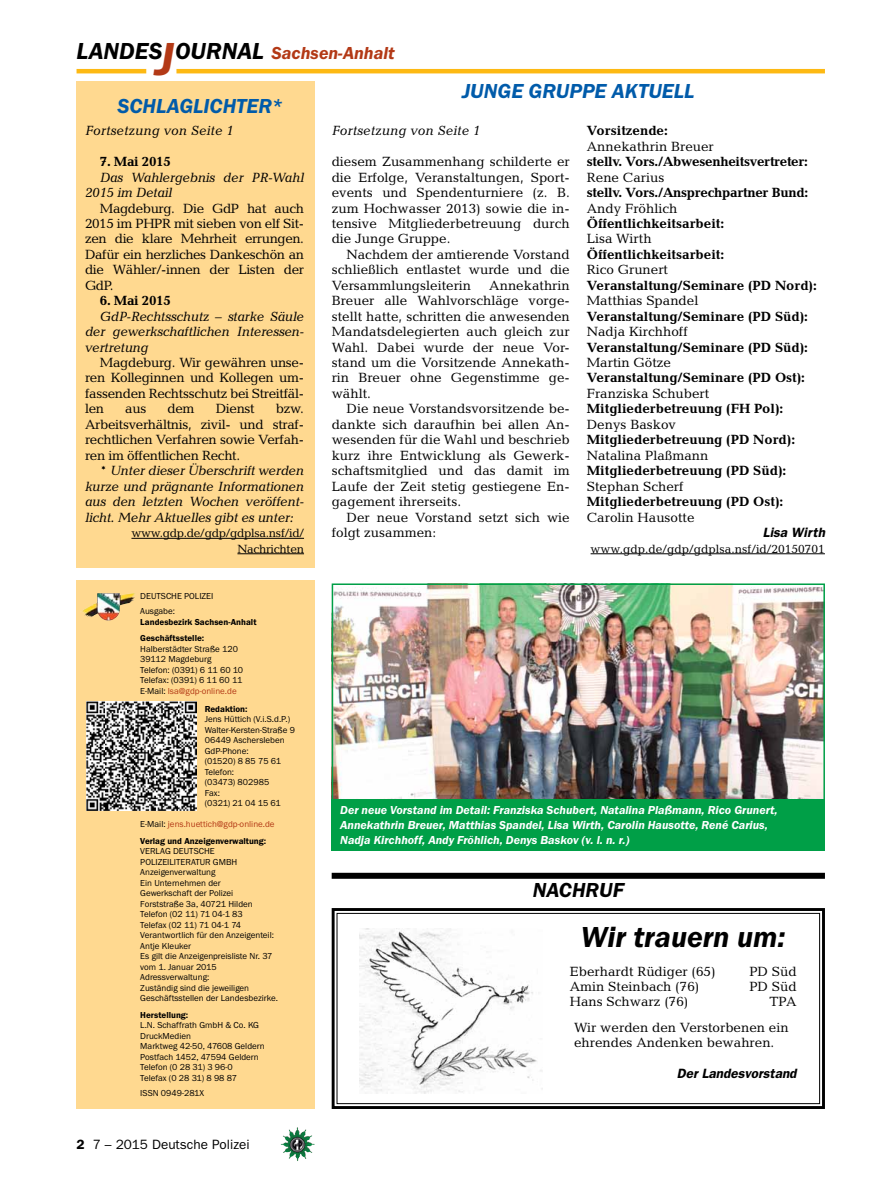
<style>
.page{position:relative;width:893px;height:1191px;background:#fff}
.page>*{position:absolute;margin:0;border:0;box-sizing:border-box;transform-origin:0 0}
.t1{font:italic 600 30px "Franklin Gothic Itc T";color:#000}
.t2{font:italic 600 21px "Franklin Gothic Itc T";color:#005baa}
.t3{font:italic 600 21px "Franklin Gothic Itc T";color:#000}
.t4{font:italic 600 18px "Franklin Gothic Itc T";color:#b33916}
.t5{font:13.5px/15.5px "Candida";color:#000;text-align:justify}
.t6{font:700 13.5px "Candida";color:#000}
.t7{font:italic 13.5px/15.5px "Candida";letter-spacing:-.025em;color:#000;text-align:justify}
.t8{font:700 13.5px "Candida";letter-spacing:-.02em;color:#000}
.t9{font:italic 13.5px "Candida";color:#000}
.t10{font:italic 600 13.5px "Franklin Gothic";color:#000}
.t11{font:13.5px "Franklin Gothic";color:#000}
.t12{font:italic 600 12px/15px "Franklin Gothic Itc T";color:#fff}
.t13{font:12px/15.5px "Candida";letter-spacing:-.025em;color:#000;text-align:right}
.t14{font:12px "Candida";color:#000}
.t15{font:9px/10.5px "Franklin Gothic Itc T";color:#000}
.t16{font:600 9px/16.5px "Franklin Gothic Itc T";color:#000}
.s1{font-size:24px;color:#000}
.s2{font-size:48px}
.s3{font-style:normal}
.s4{color:#b33916}
.s5{font-weight:400}
.s6{font-weight:400;color:#b33916}
.s7{font-weight:600}
</style>
<div class="page">
<hr style="left:77px;top:69px;width:69px;height:4px;background:#fdb913">
<hr style="left:176px;top:69px;width:649px;height:4px;background:#fdb913">
<img style="left:281px;top:1128px;width:16px;height:24px">
<div style="left:77px;top:82px;width:238px;height:486px;background:#ffd990"></div>
<div style="left:77px;top:580px;width:238px;height:529px;background:#ffd990"></div>
<img style="left:80px;top:593px;width:55px;height:19px">
<img style="left:87px;top:701px;width:109px;height:110px">
<svg style="left:331px;top:908px;width:494px;height:201px"></svg>
<div style="left:337px;top:913px;width:483px;height:191px;border:1px solid #000"></div>
<div style="left:332px;top:872px;width:493px;height:6px;background:#000"></div>
<hr style="left:591px;top:553px;width:234px;height:1px;background:#000">
<img style="left:335px;top:586px;width:487px;height:214px">
<div style="left:332px;top:583px;width:493px;height:237px;border:2px solid #009f47"></div>
<div style="left:332px;top:800px;width:493px;height:51px;background:#009f47"></div>
<hr style="left:131px;top:538px;width:173px;height:1px;background:#000">
<hr style="left:237px;top:553px;width:67px;height:1px;background:#000">
<h3 class="t4" style="left:77px;top:42px;width:320px"><span class="s1">LANDES</span><span class="s2">J</span><span class="s1">OURNAL</span> Sachsen-Anhalt</h3>
<h2 class="t2" style="left:117px;top:94px;width:166px">Schlaglichter*</h2>
<p class="t9" style="left:85px;top:123px;width:150px">Fortsetzung von Seite 1</p>
<p class="t6" style="left:100px;top:154px;width:72px">7. Mai 2015</p>
<p class="t7" style="left:85px;top:169px;width:220px;text-indent:15px">Das Wahlergebnis der PR-Wahl<br>2015 im Detail</p>
<p class="t5" style="left:85px;top:200px;width:220px;text-indent:15px">Magdeburg. Die GdP hat auch 2015 im PHPR mit sieben von elf Sit&shy;zen die klare Mehrheit errungen.<br>Dafür ein herzliches Dankeschön an die Wähler/-innen der Listen der GdP.</p>
<p class="t6" style="left:100px;top:293px;width:72px">6. Mai 2015</p>
<p class="t7" style="left:85px;top:308px;width:220px;text-indent:15px">GdP-Rechtsschutz – starke Säule der gewerkschaftlichen Interessen&shy;vertretung</p>
<p class="t5" style="left:85px;top:355px;width:220px;text-indent:15px">Magdeburg. Wir gewähren unse&shy;ren Kolleginnen und Kollegen um&shy;fassenden Rechtsschutz bei Streitfäl&shy;len</p>
<p class="t5" style="left:85px;top:401px;width:220px;text-indent:191px">bzw.<br>Arbeitsverhältnis, zivil- und straf&shy;rechtlichen Verfahren sowie Verfah&shy;ren im öffentlichen Recht.</p>
<p class="t7" style="left:85px;top:463px;width:220px;text-indent:15px"><span class="s3">*</span> Unter dieser Überschrift werden kurze und prägnante Informationen aus den letzten Wochen veröffent&shy;licht. Mehr Aktuelles gibt es unter:</p>
<p class="t13" style="left:131px;top:525px;width:174px">www.gdp.de/gdp/gdplsa.nsf/id/<br>Nachrichten</p>
<p class="t5" style="left:125px;top:401px;width:23px">aus</p>
<p class="t5" style="left:168px;top:401px;width:29px">dem</p>
<p class="t5" style="left:216px;top:401px;width:41px">Dienst</p>
<p class="t15" style="left:140px;top:589px;width:75px;line-height:14.7px">DEUTSCHE POLIZEI<br>Ausgabe:</p>
<p class="t16" style="left:140px;top:613px;width:118px">Landesbezirk Sachsen-Anhalt<br>Geschäftsstelle:</p>
<p class="t15" style="left:140px;top:643px;width:104px">Halberstädter Straße 120<br>39112 Magdeburg<br>Telefon: (0391) 6 11 60 10<br>Telefax: (0391) 6 11 60 11<br>E-Mail: <span class="s4">lsa@gdp-online.de</span></p>
<p class="t16" style="left:205px;top:700px;width:44px">Redaktion:</p>
<p class="t15" style="left:205px;top:713px;width:92px">Jens Hüttich (V.i.S.d.P.)<br>Walter-Kersten-Straße 9<br>06449 Aschersleben<br>GdP-Phone:<br>(01520) 8 85 75 61<br>Telefon:<br>(03473) 802985<br>Fax:<br>(0321) 21 04 15 61</p>
<p class="t16" style="left:140px;top:815px;width:136px"><span class="s5">E-Mail:</span> <span class="s6">jens.huettich@gdp-online.de<br></span>Verlag und Anzeigenverwaltung:</p>
<p class="t15" style="left:140px;top:845px;width:139px">VERLAG DEUTSCHE<br>POLIZEILITERATUR GMBH<br>Anzeigenverwaltung<br>Ein Unternehmen der<br>Gewerkschaft der Polizei<br>Forststraße 3a, 40721 Hilden<br>Telefon (02 11) 71 04-1 83<br>Telefax (02 11) 71 04-1 74<br>Verantwortlich für den Anzeigenteil:<br>Antje Kleuker<br>Es gilt die Anzeigenpreisliste Nr. 37 vom 1. Januar 2015<br>Adressverwaltung:<br>Zuständig sind die jeweiligen<br>Geschäftsstellen der Landesbezirke.</p>
<p class="t16" style="left:140px;top:1006px;width:50px">Herstellung:</p>
<p class="t15" style="left:140px;top:1019px;width:126px">L.N. Schaffrath GmbH &amp; Co. KG<br>DruckMedien<br>Marktweg 42-50, 47608 Geldern<br>Postfach 1452, 47594 Geldern<br>Telefon (0 28 31) 3 96-0<br>Telefax (0 28 31) 8 98 87</p>
<p class="t15" style="left:140px;top:1087px;width:65px">ISSN 0949-281X</p>
<p class="t11" style="left:77px;top:1136px;width:175px"><span class="s7">2</span> 7 – 2015 Deutsche Polizei</p>
<h2 class="t2" style="left:462px;top:79px;width:234px">Junge Gruppe Aktuell</h2>
<p class="t9" style="left:332px;top:123px;width:150px">Fortsetzung von Seite 1</p>
<p class="t5" style="left:332px;top:154px;width:240px">diesem Zusammenhang schilderte er die Erfolge, Veranstaltungen, Sport&shy;events und Spendenturniere (z. B. zum Hochwasser 2013) sowie die in&shy;tensive Mitgliederbetreuung durch die Junge Gruppe.</p>
<p class="t5" style="left:332px;top:247px;width:240px;text-indent:15px">Nachdem der amtierende Vorstand schließlich entlastet wurde und die Versammlungsleiterin</p>
<p class="t5" style="left:332px;top:277px;width:240px;text-indent:158px">Annekathrin Breuer alle Wahlvorschläge vorge&shy;stellt hatte, schritten die anwesenden Mandatsdelegierten auch gleich zur Wahl. Dabei wurde der neue Vor&shy;stand um die Vorsitzende Annekath&shy;rin Breuer ohne Gegenstimme ge&shy;wählt.</p>
<p class="t5" style="left:332px;top:401px;width:240px;text-indent:15px">Die neue Vorstandsvorsitzende be&shy;dankte sich daraufhin bei allen An&shy;wesenden für die Wahl und beschrieb kurz ihre Entwicklung als Gewerk&shy;schaftsmitglied und das damit im Laufe der Zeit stetig gestiegene En&shy;gagement ihrerseits.</p>
<p class="t5" style="left:332px;top:509px;width:240px;text-indent:15px">Der neue Vorstand setzt sich wie folgt zusammen:</p>
<p class="t6" style="left:587px;top:123px;width:83px">Vorsitzende:</p>
<p class="t5" style="left:587px;top:138px;width:129px">Annekathrin Breuer</p>
<p class="t8" style="left:587px;top:154px;width:223px">stellv. Vors./Abwesenheitsvertreter:</p>
<p class="t5" style="left:587px;top:169px;width:79px">Rene Carius</p>
<p class="t8" style="left:587px;top:185px;width:223px">stellv. Vors./Ansprechpartner Bund:</p>
<p class="t5" style="left:587px;top:200px;width:92px">Andy Fröhlich</p>
<p class="t6" style="left:587px;top:216px;width:139px">Öffentlichkeitsarbeit:</p>
<p class="t5" style="left:587px;top:231px;width:66px">Lisa Wirth</p>
<p class="t6" style="left:587px;top:246px;width:139px">Öffentlichkeitsarbeit:</p>
<p class="t5" style="left:587px;top:262px;width:83px">Rico Grunert</p>
<p class="t6" style="left:587px;top:277px;width:232px">Veranstaltung/Seminare (PD Nord):</p>
<p class="t5" style="left:587px;top:293px;width:113px">Matthias Spandel</p>
<p class="t6" style="left:587px;top:308px;width:223px">Veranstaltung/Seminare (PD Süd):</p>
<p class="t5" style="left:587px;top:324px;width:103px">Nadja Kirchhoff</p>
<p class="t6" style="left:587px;top:339px;width:223px">Veranstaltung/Seminare (PD Süd):</p>
<p class="t5" style="left:587px;top:355px;width:86px">Martin Götze</p>
<p class="t6" style="left:587px;top:370px;width:220px">Veranstaltung/Seminare (PD Ost):</p>
<p class="t5" style="left:587px;top:385px;width:124px">Franziska Schubert</p>
<p class="t6" style="left:587px;top:401px;width:198px">Mitgliederbetreuung (FH Pol):</p>
<p class="t5" style="left:587px;top:416px;width:91px">Denys Baskov</p>
<p class="t6" style="left:587px;top:432px;width:210px">Mitgliederbetreuung (PD Nord):</p>
<p class="t5" style="left:587px;top:447px;width:123px">Natalina Plaßmann</p>
<p class="t6" style="left:587px;top:463px;width:201px">Mitgliederbetreuung (PD Süd):</p>
<p class="t5" style="left:587px;top:478px;width:98px">Stephan Scherf</p>
<p class="t6" style="left:587px;top:494px;width:198px">Mitgliederbetreuung (PD Ost):</p>
<p class="t5" style="left:587px;top:509px;width:109px">Carolin Hausotte</p>
<p class="t10" style="left:763px;top:524px;width:63px">Lisa Wirth</p>
<p class="t14" style="left:591px;top:541px;width:236px">www.gdp.de/gdp/gdplsa.nsf/id/20150701</p>
<p class="t12" style="left:340px;top:802px;width:439px">Der neue Vorstand im Detail: Franziska Schubert, Natalina Plaßmann, Rico Grunert,<br>Annekathrin Breuer, Matthias Spandel, Lisa Wirth, Carolin Hausotte, René Carius,<br>Nadja Kirchhoff, Andy Fröhlich, Denys Baskov (v. l. n. r.)</p>
<h2 class="t3" style="left:533px;top:878px;width:93px">nachruf</h2>
<h1 class="t1" style="left:581px;top:919px;width:206px">Wir trauern um:</h1>
<p class="t5" style="left:570px;top:963px;width:147px">Eberhardt Rüdiger (65)</p>
<p class="t5" style="left:749px;top:963px;width:49px">PD Süd</p>
<p class="t5" style="left:570px;top:978px;width:131px">Amin Steinbach (76)</p>
<p class="t5" style="left:749px;top:978px;width:49px">PD Süd</p>
<p class="t5" style="left:570px;top:994px;width:120px">Hans Schwarz (76)</p>
<p class="t5" style="left:574px;top:989px;width:224px;line-height:25.2px;text-indent:195px">TPA<br>Wir werden den Verstorbenen ein</p>
<p class="t5" style="left:574px;top:1034px;width:202px">ehrendes Andenken bewahren.</p>
<p class="t10" style="left:677px;top:1065px;width:121px">Der Landesvorstand</p>
</div>
